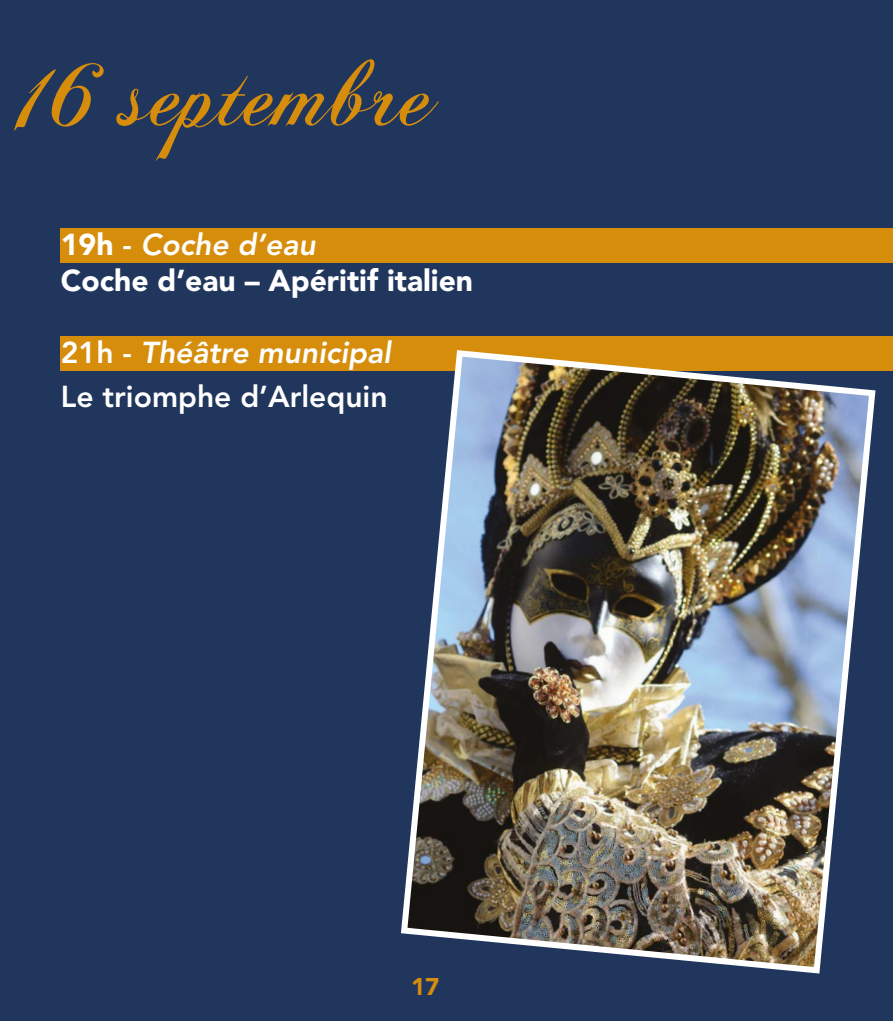
<style>
.page{position:relative;width:893px;height:1021px;background:#fff}
.page>*{position:absolute;margin:0;border:0;box-sizing:border-box;transform-origin:0 0}
.t1{font:102px "Chopin Script";color:#d78d0c}
.t2{font:900 30px/36px "Avenir LT Std";color:#fff}
.t3{font:800 30px/44.4px "Avenir LT Std";color:#fff}
.t4{font:900 24px "Avenir LT Std";color:#d78d0c}
.s1{font-weight:800}
.s2{font-weight:800;font-style:italic}
.s3{font-style:italic}
</style>
<div class="page">
<div style="left:0;top:0;width:893px;height:1020px;background:#21365d"></div>
<div style="left:61px;top:228px;width:832px;height:34px;background:#d78d0c"></div>
<div style="left:61px;top:336px;width:832px;height:34px;background:#d78d0c"></div>
<img style="left:398px;top:350px;width:481px;height:624px">
<h1 class="t1" style="left:23px;top:29px;width:415px">16 septembre</h1>
<p class="t2" style="left:61px;top:226px;width:414px">19h <span class="s1">-</span> <span class="s2">Coche d’eau<br></span>Coche d’eau – Apéritif italien</p>
<p class="t3" style="left:61px;top:330px;width:332px">21h - <span class="s3">Théâtre municipal<br></span>Le triomphe d’Arlequin</p>
<p class="t4" style="left:411px;top:972px;width:30px">17</p>
</div>
